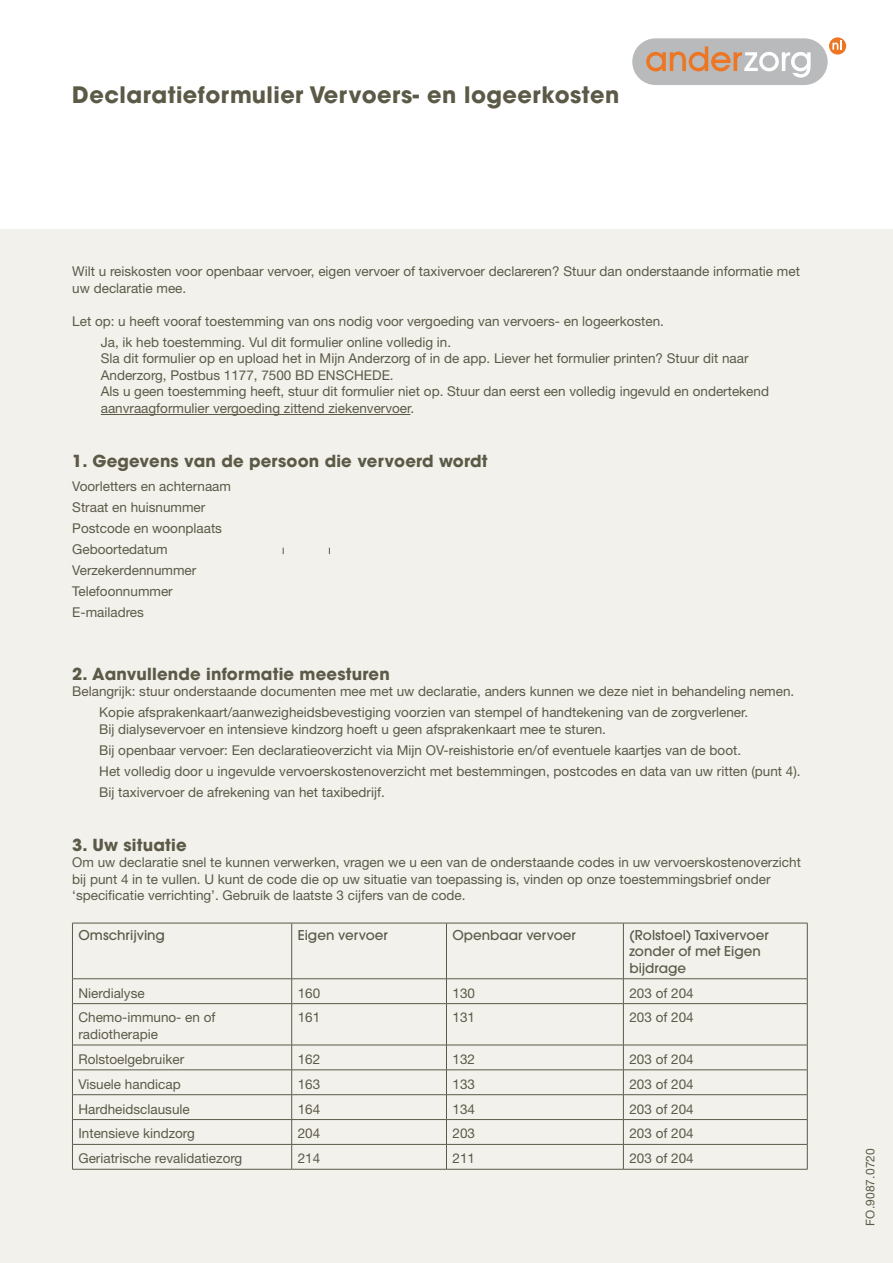
<style>
.page{position:relative;width:893px;height:1263px;background:#fff}
.page>*{position:absolute;margin:0;border:0;box-sizing:border-box;transform-origin:0 0}
.t1{font:700 22.5px "Avant Garde";letter-spacing:.02em;color:#5c5a47}
.t2{font:700 16.5px "Avant Garde";letter-spacing:.01em;color:#5c5a47}
.t3{font:13.5px/21px "Helvetica Neue";color:#5c5a47}
.t4{font:500 13.5px/16.5px "Avant Garde";color:#5c5a47}
.t5{font:12px "Helvetica Neue";letter-spacing:.01em;color:#5c5a47}
</style>
<div class="page">
<div style="left:0;top:230px;width:893px;height:1033px;background:#f2f1ec"></div>
<div style="left:829px;top:37px;width:17px;height:18px;background:#ec7624;border-radius:50%"></div>
<svg style="left:832px;top:40px;width:10px;height:10px"></svg>
<div style="left:632px;top:38px;width:196px;height:47px;background:#b9babb;border-radius:23px"></div>
<svg style="left:646px;top:46px;width:165px;height:32px"></svg>
<hr style="left:101px;top:414px;width:309px;height:1px;background:#5c5a47">
<hr style="left:72px;top:923px;width:1px;height:55px;background:#5c5a47">
<svg style="left:72px;top:979px;width:1px;height:24px"></svg>
<hr style="left:72px;top:1004px;width:1px;height:41px;background:#5c5a47">
<svg style="left:72px;top:1046px;width:1px;height:123px"></svg>
<hr style="left:72px;top:923px;width:220px;height:1px;background:#5c5a47">
<hr style="left:292px;top:923px;width:154px;height:1px;background:#5c5a47">
<hr style="left:446px;top:923px;width:177px;height:1px;background:#5c5a47">
<hr style="left:623px;top:923px;width:184px;height:1px;background:#5c5a47">
<hr style="left:291px;top:923px;width:1px;height:55px;background:#5c5a47">
<hr style="left:446px;top:923px;width:1px;height:55px;background:#5c5a47">
<hr style="left:623px;top:923px;width:1px;height:55px;background:#5c5a47">
<hr style="left:807px;top:923px;width:1px;height:55px;background:#5c5a47">
<svg style="left:291px;top:979px;width:1px;height:24px"></svg>
<svg style="left:446px;top:979px;width:1px;height:24px"></svg>
<svg style="left:623px;top:979px;width:1px;height:24px"></svg>
<svg style="left:807px;top:979px;width:1px;height:24px"></svg>
<hr style="left:291px;top:1004px;width:1px;height:41px;background:#5c5a47">
<hr style="left:446px;top:1004px;width:1px;height:41px;background:#5c5a47">
<hr style="left:623px;top:1004px;width:1px;height:41px;background:#5c5a47">
<hr style="left:807px;top:1004px;width:1px;height:41px;background:#5c5a47">
<svg style="left:291px;top:1046px;width:1px;height:123px"></svg>
<svg style="left:446px;top:1046px;width:1px;height:123px"></svg>
<svg style="left:623px;top:1046px;width:1px;height:123px"></svg>
<svg style="left:807px;top:1045px;width:1px;height:124px"></svg>
<hr style="left:72px;top:978px;width:220px;height:1px;background:#5c5a47">
<hr style="left:292px;top:978px;width:154px;height:1px;background:#5c5a47">
<hr style="left:446px;top:978px;width:177px;height:1px;background:#5c5a47">
<hr style="left:623px;top:978px;width:184px;height:1px;background:#5c5a47">
<hr style="left:72px;top:1003px;width:220px;height:1px;background:#5c5a47">
<hr style="left:292px;top:1003px;width:154px;height:1px;background:#5c5a47">
<hr style="left:446px;top:1003px;width:177px;height:1px;background:#5c5a47">
<hr style="left:623px;top:1003px;width:184px;height:1px;background:#5c5a47">
<hr style="left:72px;top:1045px;width:220px;height:1px;background:#5c5a47">
<hr style="left:292px;top:1045px;width:154px;height:1px;background:#5c5a47">
<hr style="left:446px;top:1045px;width:177px;height:1px;background:#5c5a47">
<hr style="left:623px;top:1045px;width:184px;height:1px;background:#5c5a47">
<hr style="left:72px;top:1069px;width:220px;height:1px;background:#5c5a47">
<hr style="left:292px;top:1069px;width:154px;height:1px;background:#5c5a47">
<hr style="left:446px;top:1069px;width:177px;height:1px;background:#5c5a47">
<hr style="left:623px;top:1069px;width:184px;height:1px;background:#5c5a47">
<hr style="left:72px;top:1094px;width:220px;height:1px;background:#5c5a47">
<hr style="left:292px;top:1094px;width:154px;height:1px;background:#5c5a47">
<hr style="left:446px;top:1094px;width:177px;height:1px;background:#5c5a47">
<hr style="left:623px;top:1094px;width:184px;height:1px;background:#5c5a47">
<hr style="left:72px;top:1119px;width:220px;height:1px;background:#5c5a47">
<hr style="left:292px;top:1119px;width:154px;height:1px;background:#5c5a47">
<hr style="left:446px;top:1119px;width:177px;height:1px;background:#5c5a47">
<hr style="left:623px;top:1119px;width:184px;height:1px;background:#5c5a47">
<hr style="left:72px;top:1144px;width:220px;height:1px;background:#5c5a47">
<hr style="left:292px;top:1144px;width:154px;height:1px;background:#5c5a47">
<hr style="left:446px;top:1144px;width:177px;height:1px;background:#5c5a47">
<hr style="left:623px;top:1144px;width:184px;height:1px;background:#5c5a47">
<hr style="left:72px;top:1169px;width:220px;height:1px;background:#5c5a47">
<hr style="left:292px;top:1169px;width:154px;height:1px;background:#5c5a47">
<hr style="left:446px;top:1169px;width:177px;height:1px;background:#5c5a47">
<hr style="left:623px;top:1169px;width:184px;height:1px;background:#5c5a47">
<h1 class="t1" style="left:72px;top:80px;width:549px">Declaratieformulier Vervoers- en logeerkosten</h1>
<p class="t3" style="left:72px;top:263px;width:729px;line-height:16.5px">Wilt u reiskosten voor openbaar vervoer, eigen vervoer of taxivervoer declareren? Stuur dan onderstaande informatie met uw declaratie mee.</p>
<p class="t3" style="left:101px;top:310px;width:565px;text-indent:-28px">Let op: u heeft vooraf toestemming van ons nodig voor vergoeding van vervoers- en logeerkosten.<br>Ja, ik heb toestemming. Vul dit formulier online volledig in.</p>
<p class="t3" style="left:101px;top:350px;width:670px;line-height:16.5px">Sla dit formulier op en upload het in Mijn Anderzorg of in de app. Liever het formulier printen? Stuur dit naar Anderzorg, Postbus 1177, 7500 BD ENSCHEDE.<br>Als u geen toestemming heeft, stuur dit formulier niet op. Stuur dan eerst een volledig ingevuld en ondertekend aanvraagformulier vergoeding zittend ziekenvervoer.</p>
<p class="t2" style="left:72px;top:450px;width:417px">1. Gegevens van de persoon die vervoerd wordt</p>
<p class="t3" style="left:72px;top:475px;width:160px">Voorletters en achternaam<br>Straat en huisnummer<br>Postcode en woonplaats<br>Geboortedatum<br>Verzekerdennummer<br>Telefoonnummer<br>E-mailadres</p>
<p class="t2" style="left:72px;top:663px;width:319px">2. Aanvullende informatie meesturen</p>
<p class="t3" style="left:99px;top:681px;width:696px;text-indent:-27px">Belangrijk: stuur onderstaande documenten mee met uw declaratie, anders kunnen we deze niet in behandeling nemen.<br>Kopie afsprakenkaart/aanwezigheidsbevestiging voorzien van stempel of handtekening van de zorgverlener.</p>
<p class="t3" style="left:99px;top:718px;width:703px">Bij dialysevervoer en intensieve kindzorg hoeft u geen afsprakenkaart mee te sturen.<br>Bij openbaar vervoer: Een declaratieoverzicht via Mijn OV-reishistorie en/of eventuele kaartjes van de boot.<br>Het volledig door u ingevulde vervoerskostenoverzicht met bestemmingen, postcodes en data van uw ritten (punt 4).<br>Bij taxivervoer de afrekening van het taxibedrijf.</p>
<p class="t2" style="left:72px;top:834px;width:116px">3. Uw situatie</p>
<p class="t3" style="left:72px;top:854px;width:730px;line-height:16.5px">Om uw declaratie snel te kunnen verwerken, vragen we u een van de onderstaande codes in uw vervoerskostenoverzicht bij punt 4 in te vullen. U kunt de code die op uw situatie van toepassing is, vinden op onze toestemmingsbrief onder ‘specificatie verrichting’. Gebruik de laatste 3 cijfers van de code.</p>
<p class="t4" style="left:78px;top:927px;width:88px">Omschrijving</p>
<p class="t4" style="left:298px;top:927px;width:92px">Eigen vervoer</p>
<p class="t4" style="left:452px;top:927px;width:125px">Openbaar vervoer</p>
<p class="t4" style="left:629px;top:927px;width:141px">(Rolstoel) Taxivervoer zonder of met Eigen bijdrage</p>
<p class="t3" style="left:78px;top:982px;width:68px">Nierdialyse</p>
<p class="t3" style="left:298px;top:982px;width:24px">160</p>
<p class="t3" style="left:452px;top:982px;width:24px">130</p>
<p class="t3" style="left:629px;top:982px;width:66px">203 of 204</p>
<p class="t3" style="left:78px;top:1009px;width:139px;line-height:16.5px">Chemo-immuno- en of radiotherapie</p>
<p class="t3" style="left:298px;top:1007px;width:24px">161</p>
<p class="t3" style="left:452px;top:1007px;width:24px">131</p>
<p class="t3" style="left:629px;top:1007px;width:66px">203 of 204</p>
<p class="t3" style="left:78px;top:1048px;width:107px">Rolstoelgebruiker</p>
<p class="t3" style="left:298px;top:1048px;width:24px">162</p>
<p class="t3" style="left:452px;top:1048px;width:24px">132</p>
<p class="t3" style="left:629px;top:1048px;width:66px">203 of 204</p>
<p class="t3" style="left:78px;top:1073px;width:104px">Visuele handicap</p>
<p class="t3" style="left:298px;top:1073px;width:24px">163</p>
<p class="t3" style="left:452px;top:1073px;width:24px">133</p>
<p class="t3" style="left:629px;top:1073px;width:66px">203 of 204</p>
<p class="t3" style="left:78px;top:1098px;width:113px">Hardheidsclausule</p>
<p class="t3" style="left:298px;top:1098px;width:24px">164</p>
<p class="t3" style="left:452px;top:1098px;width:24px">134</p>
<p class="t3" style="left:629px;top:1098px;width:66px">203 of 204</p>
<p class="t3" style="left:78px;top:1123px;width:118px">Intensieve kindzorg</p>
<p class="t3" style="left:298px;top:1123px;width:24px">204</p>
<p class="t3" style="left:452px;top:1123px;width:24px">203</p>
<p class="t3" style="left:629px;top:1123px;width:66px">203 of 204</p>
<p class="t3" style="left:78px;top:1148px;width:165px">Geriatrische revalidatiezorg</p>
<p class="t3" style="left:298px;top:1148px;width:24px">214</p>
<p class="t3" style="left:452px;top:1148px;width:24px">211</p>
<p class="t3" style="left:629px;top:1148px;width:66px">203 of 204</p>
<p class="t5" style="left:863px;top:1225px;width:79px;rotate:-90deg">FO.9087.0720</p>
</div>
